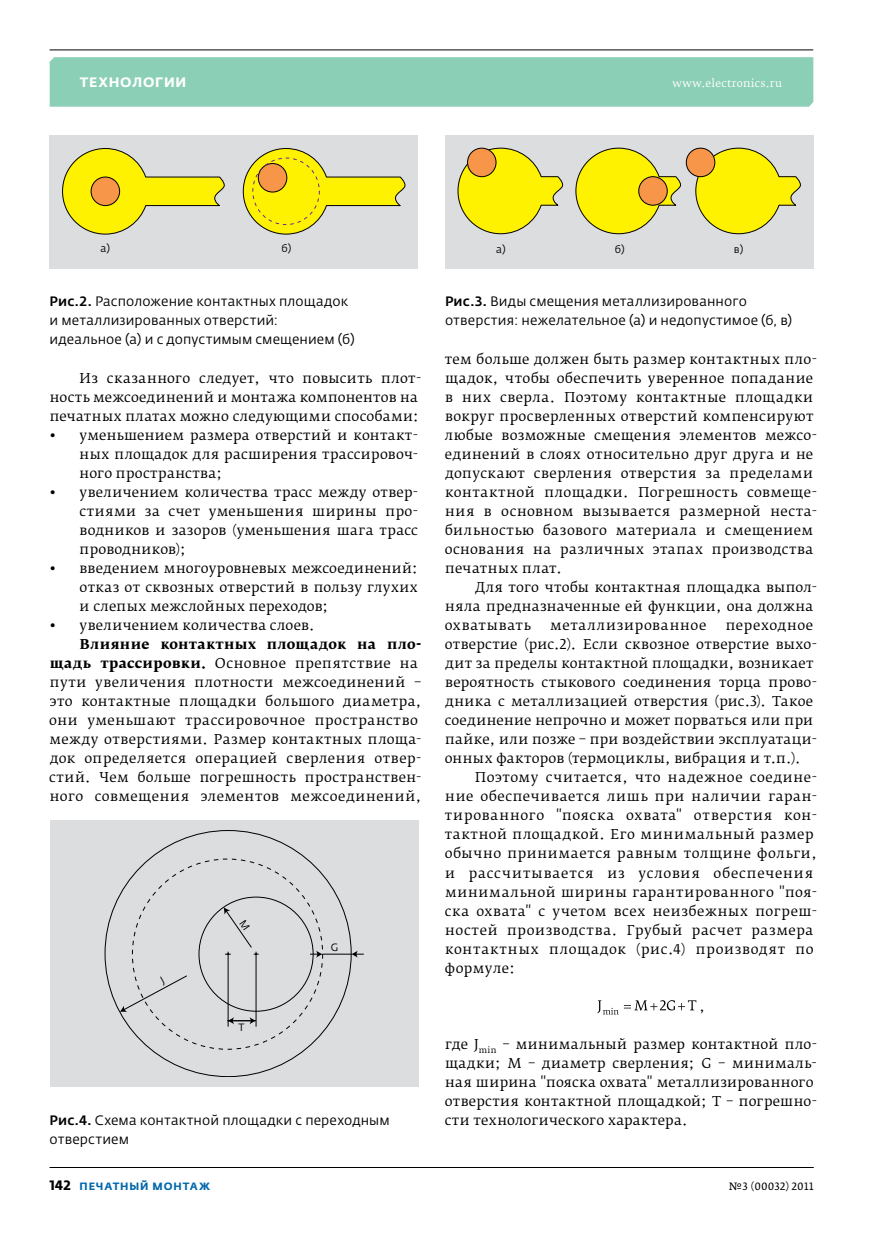
<style>
.page{position:relative;width:881px;height:1234px;background:#fff}
.page>*{position:absolute;margin:0;border:0;box-sizing:border-box;transform-origin:0 0}
.t1{font:13.5px/19px "Fedra Serif B Pro";letter-spacing:.03em;color:#000}
.t2{font:13.5px/19px "Fedra Sans Pro";letter-spacing:.01em;color:#000}
.t3{font:13.5px "Fedra Serif B Pro";letter-spacing:.05em;color:#000}
.t4{font:700 13.5px "Fedra Sans Alt Pro";letter-spacing:.055em;color:#fff}
.t5{font:10.5px "Fedra Serif B Pro";letter-spacing:.03em;color:#fff}
.t6{font:700 10.5px "Fedra Sans Alt Pro";letter-spacing:.085em;color:#0068ac}
.t7{font:10.5px "Fedra Serif A Pro";letter-spacing:.02em;color:#000}
.t8{font:10.5px "Fedra Sans Pro";color:#000}
.s1{font-weight:500}
.s2{font-weight:700}
.s3{font-family:"Fedra Sans Pro";font-size:13.5px;color:#000}
</style>
<div class="page">
<div style="left:50px;top:57px;width:763px;height:50px;background:#8ccfb7"></div>
<hr style="left:50px;top:49px;width:762px;height:1px;background:#000">
<hr style="left:50px;top:1166px;width:763px;height:1px;background:#000">
<svg style="left:597px;top:1000px;width:99px;height:14px"></svg>
<div style="left:50px;top:135px;width:368px;height:133px;background:#dcddde"></div>
<svg style="left:62px;top:148px;width:163px;height:87px"></svg>
<svg style="left:242px;top:148px;width:163px;height:87px"></svg>
<div style="left:91px;top:177px;width:29px;height:28px;background:#f79548;border-radius:50%"></div>
<div style="left:91px;top:177px;width:29px;height:29px;border:1px solid #000;border-radius:50%"></div>
<div style="left:258px;top:163px;width:29px;height:29px;background:#f79548;border-radius:50%"></div>
<div style="left:258px;top:163px;width:29px;height:29px;border:1px solid #000;border-radius:50%"></div>
<div style="left:252px;top:158px;width:67px;height:67px;border:1px dashed #662d91;border-radius:50%"></div>
<div style="left:445px;top:135px;width:368px;height:133px;background:#dcddde"></div>
<svg style="left:457px;top:148px;width:106px;height:86px"></svg>
<svg style="left:575px;top:148px;width:106px;height:86px"></svg>
<svg style="left:694px;top:148px;width:106px;height:86px"></svg>
<div style="left:467px;top:148px;width:29px;height:29px;background:#f79548;border-radius:50%"></div>
<div style="left:467px;top:148px;width:29px;height:29px;border:1px solid #000;border-radius:50%"></div>
<div style="left:638px;top:177px;width:29px;height:28px;background:#f79548;border-radius:50%"></div>
<div style="left:638px;top:176px;width:29px;height:29px;border:1px solid #000;border-radius:50%"></div>
<div style="left:686px;top:148px;width:28px;height:29px;background:#f79548;border-radius:50%"></div>
<div style="left:685px;top:148px;width:30px;height:29px;border:1px solid #000;border-radius:50%"></div>
<div style="left:50px;top:820px;width:368px;height:266px;background:#dcddde"></div>
<hr style="left:255px;top:951px;width:1px;height:75px;background:#000">
<hr style="left:228px;top:951px;width:1px;height:75px;background:#000">
<svg style="left:227px;top:1016px;width:29px;height:8px"></svg>
<svg style="left:310px;top:950px;width:53px;height:7px"></svg>
<svg style="left:120px;top:975px;width:67px;height:36px"></svg>
<svg style="left:223px;top:907px;width:35px;height:47px"></svg>
<p class="t4" style="left:80px;top:74px;width:102px">ТЕХНОЛОГИи</p>
<p class="t5" style="left:672px;top:77px;width:111px">www.electronics.ru</p>
<p class="t8" style="left:101px;top:242px;width:11px">а)</p>
<p class="t8" style="left:281px;top:242px;width:11px">б)</p>
<p class="t2" style="left:50px;top:292px;width:306px"><span class="s1">Рис.2.</span> Расположение контактных площадок и металлизированных отверстий:<br>идеальное (а) и с допустимым смещением (б)</p>
<p class="t1" style="left:50px;top:368px;width:373px;text-indent:30px">Из сказанного следует, что повысить плот&shy;ность межсоединений и монтажа компонентов на печатных платах можно следующими способами:</p>
<p class="t1" style="left:80px;top:425px;width:340px;text-align:justify;text-indent:-30px">• уменьшением размера отверстий и контакт&shy;ных площадок для расширения трассировоч&shy;ного пространства;</p>
<p class="t1" style="left:80px;top:482px;width:340px;text-align:justify;text-indent:-30px">• увеличением количества трасс между отвер&shy;стиями за счет уменьшения ширины про&shy;водников и зазоров (уменьшения шага трасс проводников);</p>
<p class="t1" style="left:80px;top:558px;width:340px;text-align:justify;text-indent:-30px">• введением многоуровневых межсоединений: отказ от сквозных отверстий в пользу глухих и слепых межслойных переходов;</p>
<p class="t1" style="left:50px;top:615px;width:266px">• увеличением количества слоев.</p>
<p class="t1" style="left:49px;top:634px;width:373px;text-indent:31px"><span class="s2">Влияние контактных площадок на пло&shy;щадь трассировки.</span> Основное препятствие на пути увеличения плотности межсоединений – это контактные площадки большого диаметра, они уменьшают трассировочное пространство между отверстиями. Размер контактных площа&shy;док определяется операцией сверления отвер&shy;стий. Чем больше погрешность пространствен&shy;ного совмещения элементов межсоединений,</p>
<p class="t8" style="left:238px;top:1020px;width:7px">T</p>
<p class="t8" style="left:331px;top:940px;width:9px">G</p>
<p class="t2" style="left:50px;top:1110px;width:341px"><span class="s1">Рис.4.</span> Схема контактной площадки с переходным отверстием</p>
<p class="t8" style="left:496px;top:242px;width:11px">a)</p>
<p class="t8" style="left:614px;top:242px;width:11px">б)</p>
<p class="t8" style="left:733px;top:242px;width:11px">в)</p>
<p class="t2" style="left:445px;top:292px;width:348px"><span class="s1">Рис.3.</span> Виды смещения металлизированного отверстия: нежелательное (а) и недопустимое (б, в)</p>
<p class="t1" style="left:444px;top:349px;width:373px">тем больше должен быть размер контактных пло&shy;щадок, чтобы обеспечить уверенное попадание в них сверла. Поэтому контактные площадки вокруг просверленных отверстий компенсируют любые возможные смещения элементов межсо&shy;единений в слоях относительно друг друга и не допускают сверления отверстия за пределами контактной площадки. Погрешность совмеще&shy;ния в основном вызывается размерной неста&shy;бильностью базового материала и смещением основания на различных этапах производства печатных плат.</p>
<p class="t1" style="left:444px;top:577px;width:373px;text-indent:30px">Для того чтобы контактная площадка выпол&shy;няла предназначенные ей функции, она должна охватывать</p>
<p class="t3" style="left:550px;top:616px;width:158px">металлизированное</p>
<p class="t1" style="left:444px;top:615px;width:373px;text-indent:281px">переходное отверстие (рис.2). Если сквозное отверстие выхо&shy;дит за пределы контактной площадки, возникает вероятность стыкового соединения торца прово&shy;дника с металлизацией отверстия (рис.3). Такое соединение непрочно и может порваться или при пайке, или позже – при воздействии эксплуатаци&shy;онных факторов (термоциклы, вибрация и т.п.).</p>
<p class="t1" style="left:444px;top:768px;width:373px;text-indent:31px">Поэтому считается, что надежное соедине&shy;ние обеспечивается лишь при наличии гаран&shy;тированного "пояска охвата" отверстия кон&shy;тактной площадкой. Его минимальный размер обычно принимается равным толщине фольги, и рассчитывается из условия обеспечения минимальной ширины гарантированного "поя&shy;ска охвата" с учетом всех неизбежных погреш&shy;ностей производства. Грубый расчет размера контактных площадок (рис.4) производят по формуле:</p>
<p class="t1" style="left:698px;top:996px;width:7px">,</p>
<p class="t1" style="left:444px;top:1034px;width:373px">где J<sub>min</sub> – минимальный размер контактной пло&shy;щадки; M – диаметр сверления; G – минималь&shy;ная ширина "пояска охвата" металлизированного отверстия контактной площадкой; T – погрешно&shy;сти технологического характера.</p>
<p class="t6" style="left:50px;top:1179px;width:162px"><span class="s3">142</span> печатный монтаж</p>
<p class="t7" style="left:728px;top:1179px;width:86px">№3 (00032) 2011</p>
</div>
